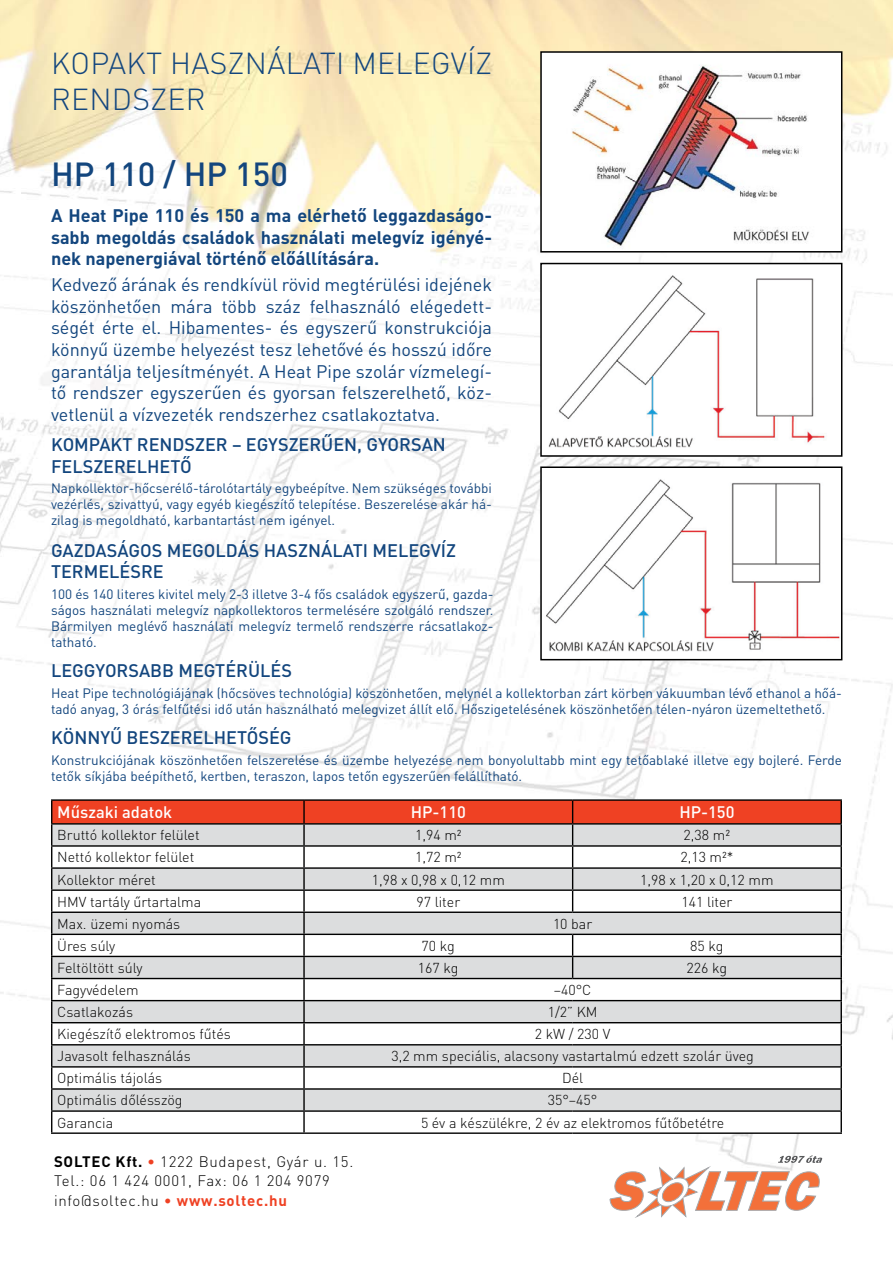
<style>
.page{position:relative;width:893px;height:1263px;background:#fff}
.page>*{position:absolute;margin:0;border:0;box-sizing:border-box;transform-origin:0 0}
.t1{font:500 33px "DIN Pro";color:#13467e}
.t2{font:300 30px/36px "DIN Pro";letter-spacing:.01em;color:#13467e}
.t3{font:18px/21.6px "DIN Pro";color:#13467e;text-align:justify}
.t4{font:500 18px/21.6px "DIN Pro";color:#13467e}
.t5{font:700 18px/21.6px "DIN Pro";color:#13467e;text-align:justify}
.t6{font:500 16.5px "DIN Pro";color:#fff}
.t7{font:300 15px/19.5px "DIN Pro";letter-spacing:.05em;color:#000}
.t8{font:300 14.25px "DIN Pro";color:#000}
.t9{font:13.5px/16.2px "DIN Pro";color:#13467e;text-align:justify}
.s1{font-weight:700}
.s2{font-weight:700;color:#ef4123}
</style>
<div class="page">
<img style="left:0;top:0;width:893px;height:1218px">
<hr style="left:51px;top:799px;width:253px;height:2px;background:#000">
<hr style="left:304px;top:799px;width:269px;height:2px;background:#000">
<hr style="left:573px;top:799px;width:269px;height:2px;background:#000">
<hr style="left:840px;top:801px;width:2px;height:22px;background:#000">
<hr style="left:840px;top:847px;width:2px;height:20px;background:#000">
<hr style="left:840px;top:891px;width:2px;height:20px;background:#000">
<hr style="left:573px;top:911px;width:269px;height:2px;background:#000">
<hr style="left:840px;top:913px;width:2px;height:21px;background:#000">
<hr style="left:573px;top:934px;width:269px;height:1px;background:#000">
<hr style="left:840px;top:935px;width:2px;height:21px;background:#000">
<hr style="left:573px;top:956px;width:269px;height:1px;background:#000">
<hr style="left:840px;top:957px;width:2px;height:21px;background:#000">
<hr style="left:573px;top:978px;width:269px;height:1px;background:#000">
<hr style="left:840px;top:979px;width:2px;height:21px;background:#000">
<hr style="left:573px;top:1000px;width:269px;height:1px;background:#000">
<hr style="left:840px;top:1001px;width:2px;height:21px;background:#000">
<hr style="left:573px;top:1022px;width:269px;height:1px;background:#000">
<hr style="left:840px;top:1023px;width:2px;height:21px;background:#000">
<hr style="left:573px;top:1044px;width:269px;height:1px;background:#000">
<hr style="left:840px;top:1045px;width:2px;height:21px;background:#000">
<hr style="left:573px;top:1066px;width:269px;height:1px;background:#000">
<hr style="left:840px;top:1067px;width:2px;height:21px;background:#000">
<hr style="left:573px;top:1088px;width:269px;height:2px;background:#000">
<hr style="left:840px;top:1090px;width:2px;height:20px;background:#000">
<hr style="left:573px;top:1110px;width:269px;height:2px;background:#000">
<hr style="left:840px;top:1112px;width:2px;height:20px;background:#000">
<hr style="left:51px;top:1132px;width:253px;height:2px;background:#000">
<hr style="left:304px;top:1132px;width:269px;height:2px;background:#000">
<hr style="left:573px;top:1132px;width:269px;height:2px;background:#000">
<hr style="left:573px;top:823px;width:269px;height:1px;background:#000">
<hr style="left:840px;top:824px;width:2px;height:21px;background:#000">
<hr style="left:573px;top:845px;width:269px;height:2px;background:#000">
<hr style="left:573px;top:867px;width:269px;height:2px;background:#000">
<svg style="left:51px;top:800px;width:790px;height:332px"></svg>
<hr style="left:840px;top:869px;width:2px;height:20px;background:#000">
<hr style="left:51px;top:889px;width:253px;height:2px;background:#000">
<hr style="left:304px;top:889px;width:269px;height:2px;background:#000">
<hr style="left:573px;top:889px;width:269px;height:2px;background:#000">
<svg style="left:610px;top:1155px;width:212px;height:62px"></svg>
<img style="left:543px;top:266px;width:296px;height:187px">
<div style="left:540px;top:263px;width:302px;height:194px;border:2px solid #000"></div>
<img style="left:543px;top:469px;width:296px;height:188px">
<div style="left:540px;top:466px;width:302px;height:194px;border:2px solid #000"></div>
<div style="left:541px;top:52px;width:301px;height:200px;background:#fff"></div>
<img style="left:572px;top:65px;width:238px;height:181px">
<div style="left:540px;top:51px;width:302px;height:202px;border:2px solid #000"></div>
<h2 class="t2" style="left:51px;top:44px;width:443px">Ko pakt használati me legvíz rendszer</h2>
<h1 class="t1" style="left:51px;top:151px;width:238px">HP 110 / HP 150</h1>
<h3 class="t5" style="left:51px;top:204px;width:443px">A Heat Pipe 110 és 150 a ma elérhető leggazdaságo&shy;sabb megoldás családok használati melegvíz igényé&shy;nek napenergiával történő előállítására.</h3>
<p class="t3" style="left:51px;top:273px;width:443px">Kedvező árának és rendkívül rövid megtérülési idejének köszönhetően mára több száz felhasználó elégedett&shy;ségét érte el. Hibamentes- és egyszerű konstrukciója könnyű üzembe helyezést tesz lehetővé és hosszú időre garantálja teljesítményét. A Heat Pipe szolár vízmelegí&shy;tő rendszer egyszerűen és gyorsan felszerelhető, köz&shy;vetlenül a vízvezeték rendszerhez csatlakoztatva.</p>
<h3 class="t4" style="left:51px;top:433px;width:396px">KOMPAKT RENDSZER – EGYSZERŰEN, GYORSAN<br>FELSZERELHETŐ</h3>
<p class="t9" style="left:51px;top:479px;width:442px">Napkollektor-hőcserélő-tárolótartály egybeépítve. Nem szükséges további vezérlés, szivattyú, vagy egyéb kiegészítő telepítése. Beszerelése akár há&shy;zilag is megoldható, karbantartást nem igényel.</p>
<h3 class="t4" style="left:51px;top:539px;width:407px">GAZDASÁGOS MEGOLDÁS HASZNÁLATI MELEGVÍZ<br>TERMELÉSRE</h3>
<p class="t9" style="left:51px;top:585px;width:444px">100 és 140 literes kivitel mely 2-3 illetve 3-4 fős családok egyszerű, gazda&shy;ságos használati melegvíz napkollektoros termelésére szolgáló rendszer.<br>Bármilyen meglévő használati melegvíz termelő rendszerre rácsatlakoz&shy;tatható.</p>
<h3 class="t4" style="left:51px;top:659px;width:242px">LEGGYORSABB MEGTÉRÜLÉS</h3>
<p class="t9" style="left:51px;top:684px;width:792px">Heat Pipe technológiájának (hőcsöves technológia) köszönhetően, melynél a kollektorban zárt körben vákuumban lévő ethanol a hőá&shy;tadó anyag, 3 órás felfűtési idő után használható melegvizet állít elő. Hőszigetelésének köszönhetően télen-nyáron üzemeltethető.</p>
<h3 class="t4" style="left:51px;top:726px;width:242px">KÖNNYŰ BESZERELHETŐSÉG</h3>
<p class="t9" style="left:51px;top:751px;width:792px">Konstrukciójának köszönhetően felszerelése és üzembe helyezése nem bonyolultabb mint egy tetőablaké illetve egy bojleré. Ferde tetők síkjába beépíthető, kertben, teraszon, lapos tetőn egyszerűen felállítható.</p>
<p class="t6" style="left:57px;top:801px;width:116px">Műszaki adatok</p>
<p class="t6" style="left:411px;top:801px;width:57px">HP-110</p>
<p class="t6" style="left:679px;top:801px;width:57px">HP-150</p>
<p class="t8" style="left:57px;top:825px;width:144px">Bruttó kollektor felület</p>
<p class="t8" style="left:415px;top:825px;width:48px">1,94 m²</p>
<p class="t8" style="left:684px;top:825px;width:48px">2,38 m²</p>
<p class="t8" style="left:57px;top:848px;width:138px">N ettó kollektor felület</p>
<p class="t8" style="left:415px;top:848px;width:48px">1,72 m²</p>
<p class="t8" style="left:680px;top:848px;width:55px">2,13 m²*</p>
<p class="t8" style="left:57px;top:870px;width:100px">Kollektor méret</p>
<p class="t8" style="left:372px;top:870px;width:135px">1,98 x 0,98 x 0,12 mm</p>
<p class="t8" style="left:640px;top:870px;width:135px">1,98 x 1,20 x 0,12 mm</p>
<p class="t8" style="left:57px;top:892px;width:145px">HMV tartály űrtartalma</p>
<p class="t8" style="left:416px;top:892px;width:45px">97 liter</p>
<p class="t8" style="left:681px;top:892px;width:53px">141 liter</p>
<p class="t8" style="left:57px;top:914px;width:125px">Max. üzemi nyomás</p>
<p class="t8" style="left:553px;top:914px;width:41px">10 bar</p>
<p class="t8" style="left:57px;top:936px;width:60px">Üres súly</p>
<p class="t8" style="left:422px;top:936px;width:35px">70 kg</p>
<p class="t8" style="left:690px;top:936px;width:35px">85 kg</p>
<p class="t8" style="left:57px;top:958px;width:87px">Feltöltött súly</p>
<p class="t8" style="left:418px;top:958px;width:42px">167 kg</p>
<p class="t8" style="left:687px;top:958px;width:42px">226 kg</p>
<p class="t8" style="left:57px;top:980px;width:83px">Fagyvédelem</p>
<p class="t8" style="left:554px;top:980px;width:39px">–40°C</p>
<p class="t8" style="left:57px;top:1002px;width:77px">Csatlakozás</p>
<p class="t8" style="left:548px;top:1002px;width:48px">1/2” KM</p>
<p class="t8" style="left:57px;top:1024px;width:175px">Kiegészítő elektromos fűtés</p>
<p class="t8" style="left:535px;top:1024px;width:77px">2 kW / 230 V</p>
<p class="t8" style="left:57px;top:1046px;width:135px">Javasolt felhasználás</p>
<p class="t8" style="left:391px;top:1046px;width:364px">3,2 mm speciális, alacsony vastartalmú edzett szolár üveg</p>
<p class="t8" style="left:57px;top:1068px;width:106px">Optimális tájolás</p>
<p class="t8" style="left:562px;top:1068px;width:23px">Dél</p>
<p class="t8" style="left:57px;top:1090px;width:127px">Optimális dőlésszög</p>
<p class="t8" style="left:548px;top:1090px;width:51px">35°–45°</p>
<p class="t8" style="left:57px;top:1113px;width:57px">Garancia</p>
<p class="t8" style="left:421px;top:1113px;width:305px">5 év a készülékre, 2 év az elektromos fűtőbetétre</p>
<p class="t7" style="left:54px;top:1151px;width:301px"><span class="s1">SOLTEC Kft.</span> <span class="s2">•</span> 1222 Budapest, Gyár u. 15.<br>Tel.: 06 1 424 0001, Fax: 06 1 204 9079 info@soltec.hu <span class="s2">• www.soltec.hu</span></p>
</div>
